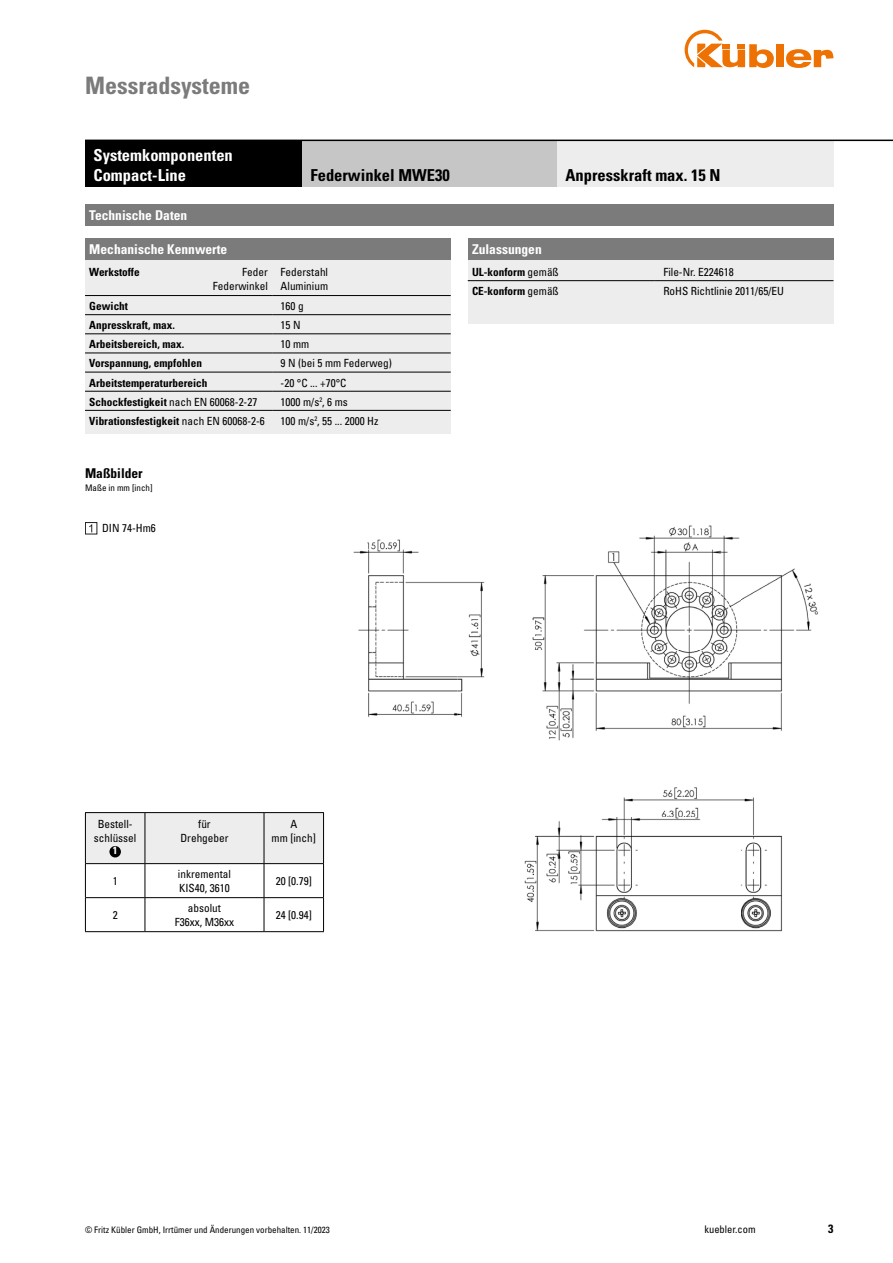
<style>
.page{position:relative;width:893px;height:1263px;background:#fff}
.page>*{position:absolute;margin:0;border:0;box-sizing:border-box;transform-origin:0 0}
.t1{font:700 condensed 24px "Univers LT Std";color:#7c7b7b}
.t2{font:700 condensed 16.5px "Univers LT Std";color:#000}
.t3{font:700 condensed 16.5px/19.8px "Univers LT Std";color:#fff}
.t4{font:700 condensed 13.5px "Univers LT Std";color:#fff}
.t5{font:700 condensed 13.5px "Univers LT Std";color:#000}
.t6{font:700 condensed 12px "Univers LT Std";color:#000}
.t7{font:condensed 11.25px/14.2px "Univers LT Std";color:#000;text-align:center}
.t8{font:700 condensed 11.25px "Univers LT Std";color:#000}
.t9{font:condensed 10.5px "Univers LT Std";color:#000}
.t10{font:700 condensed 10.5px "Univers LT Std";color:#fff}
.t11{font:condensed 9px "Univers LT Std";color:#000}
.s1{font-weight:400}
</style>
<div class="page">
<div style="left:776px;top:44px;width:8px;height:23px;background:#ee7203"></div>
<svg style="left:786px;top:49px;width:47px;height:19px"></svg>
<svg style="left:685px;top:30px;width:89px;height:38px"></svg>
<img style="left:353px;top:525px;width:465px;height:125px">
<img style="left:368px;top:650px;width:90px;height:67px">
<img style="left:458px;top:650px;width:324px;height:167px">
<img style="left:524px;top:817px;width:258px;height:115px">
<svg style="left:89px;top:524px;width:3px;height:8px"></svg>
<div style="left:85px;top:522px;width:12px;height:12px;border:1px solid #221f20"></div>
<div style="left:557px;top:140px;width:276px;height:47px;background:#ededed"></div>
<div style="left:302px;top:140px;width:255px;height:47px;background:#c6c6c6"></div>
<div style="left:85px;top:140px;width:217px;height:47px;background:#000"></div>
<div style="left:86px;top:813px;width:237px;height:50px;background:#ededed"></div>
<hr style="left:85px;top:812px;width:60px;height:1px;background:#000">
<hr style="left:85px;top:813px;width:1px;height:50px;background:#000">
<hr style="left:145px;top:812px;width:119px;height:1px;background:#000">
<hr style="left:145px;top:813px;width:1px;height:50px;background:#000">
<hr style="left:264px;top:812px;width:60px;height:1px;background:#000">
<hr style="left:264px;top:813px;width:1px;height:50px;background:#000">
<hr style="left:323px;top:813px;width:1px;height:50px;background:#000">
<hr style="left:85px;top:863px;width:60px;height:1px;background:#000">
<hr style="left:85px;top:864px;width:1px;height:33px;background:#000">
<hr style="left:145px;top:863px;width:119px;height:1px;background:#000">
<hr style="left:145px;top:864px;width:1px;height:33px;background:#000">
<hr style="left:264px;top:863px;width:60px;height:1px;background:#000">
<hr style="left:264px;top:864px;width:1px;height:33px;background:#000">
<hr style="left:323px;top:864px;width:1px;height:33px;background:#000">
<hr style="left:85px;top:897px;width:60px;height:1px;background:#000">
<hr style="left:85px;top:898px;width:1px;height:33px;background:#000">
<hr style="left:145px;top:897px;width:119px;height:1px;background:#000">
<hr style="left:145px;top:898px;width:1px;height:33px;background:#000">
<hr style="left:264px;top:897px;width:60px;height:1px;background:#000">
<hr style="left:264px;top:898px;width:1px;height:33px;background:#000">
<hr style="left:323px;top:898px;width:1px;height:33px;background:#000">
<hr style="left:85px;top:931px;width:60px;height:1px;background:#000">
<hr style="left:145px;top:931px;width:119px;height:1px;background:#000">
<hr style="left:264px;top:931px;width:60px;height:1px;background:#000">
<div style="left:109px;top:846px;width:12px;height:11px;background:#000;border-radius:50%"></div>
<div style="left:85px;top:204px;width:748px;height:21px;background:#7c7b7b"></div>
<div style="left:85px;top:238px;width:366px;height:196px;background:#ededed"></div>
<div style="left:85px;top:238px;width:366px;height:21px;background:#7c7b7b"></div>
<hr style="left:85px;top:295px;width:187px;height:1px;background:#000">
<hr style="left:272px;top:295px;width:179px;height:1px;background:#000">
<hr style="left:85px;top:314px;width:187px;height:1px;background:#000">
<hr style="left:272px;top:314px;width:179px;height:1px;background:#000">
<hr style="left:85px;top:334px;width:187px;height:1px;background:#000">
<hr style="left:272px;top:334px;width:179px;height:1px;background:#000">
<hr style="left:85px;top:353px;width:187px;height:1px;background:#000">
<hr style="left:272px;top:353px;width:179px;height:1px;background:#000">
<hr style="left:85px;top:372px;width:187px;height:1px;background:#000">
<hr style="left:272px;top:372px;width:179px;height:1px;background:#000">
<hr style="left:85px;top:391px;width:187px;height:1px;background:#000">
<hr style="left:272px;top:391px;width:179px;height:1px;background:#000">
<hr style="left:85px;top:410px;width:187px;height:1px;background:#000">
<hr style="left:272px;top:410px;width:179px;height:1px;background:#000">
<div style="left:468px;top:238px;width:365px;height:85px;background:#ededed"></div>
<div style="left:468px;top:238px;width:365px;height:21px;background:#7c7b7b"></div>
<hr style="left:468px;top:280px;width:187px;height:1px;background:#000">
<hr style="left:655px;top:280px;width:178px;height:1px;background:#000">
<hr style="left:85px;top:140px;width:808px;height:1px;background:#000">
<h1 class="t1" style="left:85px;top:71px;width:167px">Messradsysteme</h1>
<h2 class="t3" style="left:94px;top:145px;width:141px">Systemkomponenten<br>Compact-Line</h2>
<h2 class="t2" style="left:310px;top:165px;width:141px">Federwinkel MWE30</h2>
<h2 class="t2" style="left:566px;top:165px;width:156px">Anpresskraft max. 15 N</h2>
<p class="t4" style="left:89px;top:207px;width:99px">Technische Daten</p>
<p class="t4" style="left:89px;top:241px;width:139px">Mechanische Kennwerte</p>
<p class="t8" style="left:89px;top:265px;width:52px">Werkstoffe</p>
<p class="t7" style="left:213px;top:265px;width:56px;text-align:right">Feder<br>Federwinkel</p>
<p class="t7" style="left:281px;top:265px;width:49px;text-align:left">Federstahl<br>Aluminium</p>
<p class="t8" style="left:89px;top:299px;width:40px">Gewicht</p>
<p class="t7" style="left:281px;top:299px;width:25px">160 g</p>
<p class="t8" style="left:89px;top:318px;width:87px">Anpresskraft, max.</p>
<p class="t7" style="left:281px;top:318px;width:21px">15 N</p>
<p class="t8" style="left:89px;top:337px;width:96px">Arbeitsbereich, max.</p>
<p class="t7" style="left:281px;top:337px;width:30px">10 mm</p>
<p class="t8" style="left:89px;top:357px;width:114px">Vorspannung, empfohlen</p>
<p class="t7" style="left:281px;top:356px;width:113px">9 N (bei 5 mm Federweg)</p>
<p class="t8" style="left:89px;top:376px;width:120px">Arbeitstemperaturbereich</p>
<p class="t7" style="left:281px;top:375px;width:67px">-20 °C ... +70°C</p>
<p class="t8" style="left:89px;top:395px;width:170px">Schockfestigkeit <span class="s1">nach EN 60068-2-27</span></p>
<p class="t7" style="left:281px;top:394px;width:69px">1000 m/s<sup>2</sup>, 6 ms</p>
<p class="t8" style="left:89px;top:414px;width:177px">Vibrationsfestigkeit <span class="s1">nach EN 60068-2-6</span></p>
<p class="t7" style="left:281px;top:414px;width:99px">100 m/s<sup>2</sup>, 55 ... 2000 Hz</p>
<p class="t5" style="left:85px;top:464px;width:59px">Maßbilder</p>
<p class="t11" style="left:85px;top:482px;width:69px">Maße in mm [inch]</p>
<p class="t7" style="left:102px;top:521px;width:55px">DIN 74-Hm6</p>
<p class="t4" style="left:472px;top:241px;width:71px">Zulassungen</p>
<p class="t8" style="left:472px;top:265px;width:88px">UL-konform <span class="s1">gemäß</span></p>
<p class="t7" style="left:663px;top:265px;width:72px">File-Nr. E224618</p>
<p class="t8" style="left:472px;top:284px;width:88px">CE-konform <span class="s1">gemäß</span></p>
<p class="t7" style="left:663px;top:284px;width:122px">RoHS Richtlinie 2011/65/EU</p>
<p class="t7" style="left:94px;top:817px;width:44px">Bestell&shy;schlüssel</p>
<p class="t10" style="left:113px;top:844px;width:6px">1</p>
<p class="t7" style="left:180px;top:817px;width:50px">für<br>Drehgeber</p>
<p class="t7" style="left:272px;top:817px;width:46px">A<br>mm [inch]</p>
<p class="t7" style="left:113px;top:873px;width:6px">1</p>
<p class="t7" style="left:178px;top:866px;width:55px;text-align:left">inkremental<br>KIS40, 3610</p>
<p class="t7" style="left:276px;top:873px;width:38px">20 [0.79]</p>
<p class="t7" style="left:113px;top:907px;width:6px">2</p>
<p class="t7" style="left:175px;top:900px;width:61px">absolut<br>F36xx, M36xx</p>
<p class="t7" style="left:276px;top:907px;width:38px">24 [0.94]</p>
<p class="t11" style="left:85px;top:1224px;width:246px">© Fritz Kübler GmbH, Irrtümer und Änderungen vorbehalten. 11/2023</p>
<p class="t9" style="left:704px;top:1223px;width:53px">kuebler.com</p>
<p class="t6" style="left:828px;top:1221px;width:7px">3</p>
</div>
